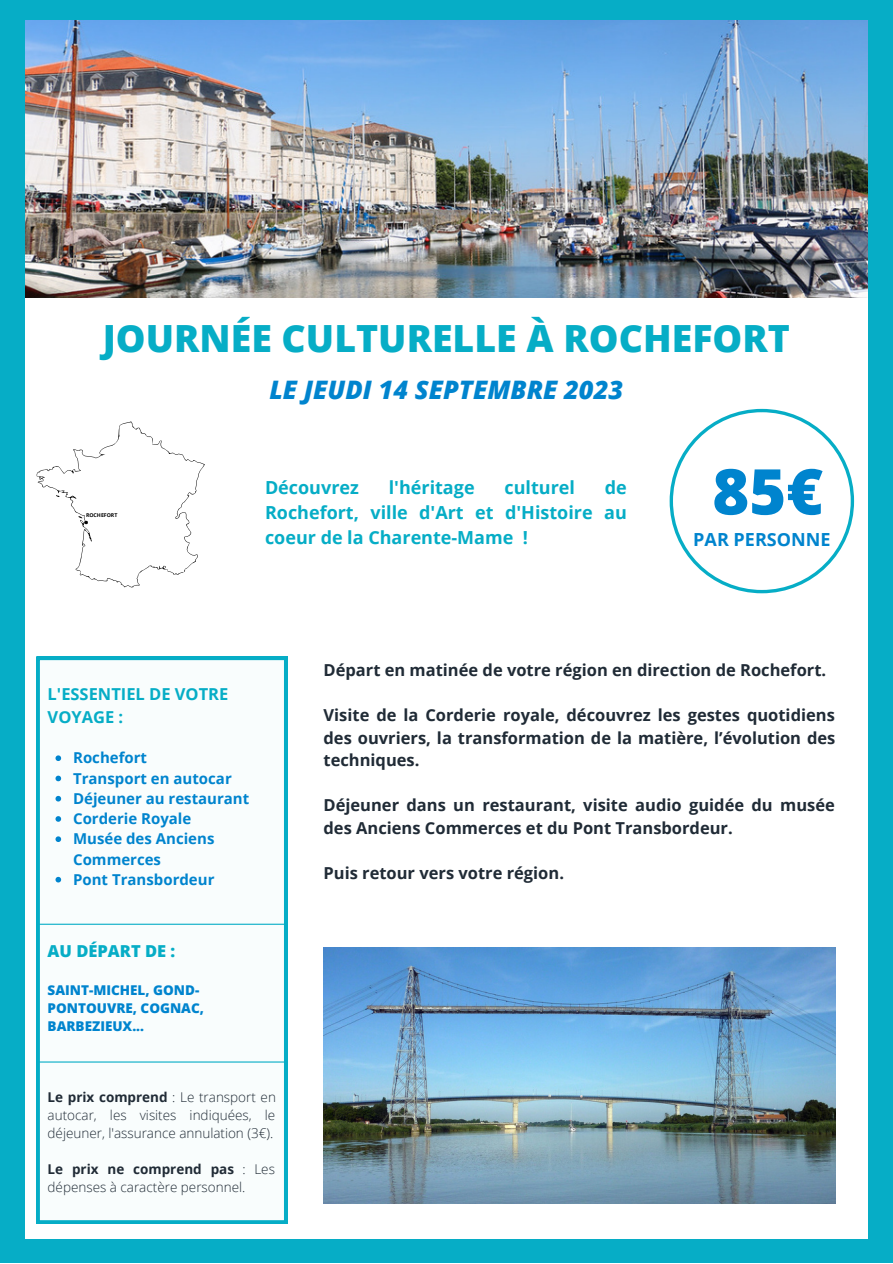
<style>
.page{position:relative;width:893px;height:1264px;background:#fff}
.page>*{position:absolute;margin:0;border:0;box-sizing:border-box;transform-origin:0 0}
.t1{font:800 63.15px "Open Sans";color:#0084ce}
.t2{font:800 37.5px "Open Sans";color:#06adc6}
.t3{font:italic 800 25.5px "Open Sans";color:#0084ce}
.t4{font:700 18px/24.8px "Open Sans";color:#06adc6;text-align:justify}
.t5{font:700 18px "Open Sans";color:#0084ce}
.t6{font:700 16.5px/22.5px "Open Sans";color:#202b36;text-align:justify}
.t7{font:700 16.5px/22.5px "Open Sans";color:#06adc6}
.t8{font:800 16.5px "Open Sans";color:#06adc6}
.t9{font:700 15px/20.2px "Open Sans";color:#0084ce}
.t10{font:300 13.5px/18px "Open Sans";color:#202b36;text-align:justify}
.t11{font:800 13.5px/18px "Open Sans";color:#0084ce}
.t12{font:700 5.25px "Open Sans";color:#000}
.s1{font-weight:700}
</style>
<div class="page">
<img style="left:25px;top:20px;width:843px;height:278px">
<svg style="left:669px;top:409px;width:185px;height:184px"></svg>
<img style="left:323px;top:947px;width:512px;height:255px">
<div style="left:0;top:0;width:25px;height:1262px;background:#06adc6"></div>
<div style="left:868px;top:0;width:24px;height:1262px;background:#06adc6"></div>
<div style="left:12px;top:0;width:868px;height:20px;background:#06adc6"></div>
<div style="left:12px;top:1238px;width:868px;height:24px;background:#06adc6"></div>
<svg style="left:37px;top:656px;width:250px;height:567px"></svg>
<svg style="left:55px;top:755px;width:6px;height:6px"></svg>
<svg style="left:55px;top:775px;width:6px;height:6px"></svg>
<svg style="left:55px;top:796px;width:6px;height:5px"></svg>
<svg style="left:55px;top:816px;width:6px;height:5px"></svg>
<svg style="left:55px;top:836px;width:6px;height:6px"></svg>
<svg style="left:55px;top:876px;width:6px;height:6px"></svg>
<hr style="left:37px;top:923px;width:250px;height:1px;background:#06adc6">
<hr style="left:37px;top:1061px;width:250px;height:1px;background:#06adc6">
<svg style="left:37px;top:421px;width:168px;height:167px"></svg>
<h2 class="t2" style="left:103px;top:311px;width:688px">JOURNÉE CULTURELLE À ROCHEFORT</h2>
<h3 class="t3" style="left:269px;top:371px;width:355px">LE JEUDI 14 SEPTEMBRE 2023</h3>
<p class="t12" style="left:86px;top:511px;width:33px">ROCHEFORT</p>
<p class="t4" style="left:265px;top:475px;width:95px">Découvrez</p>
<p class="t4" style="left:389px;top:475px;width:87px">l'héritage</p>
<p class="t4" style="left:504px;top:475px;width:72px">culturel</p>
<p class="t4" style="left:265px;top:475px;width:363px;text-indent:340px">de Rochefort, ville d'Art et d'Histoire au coeur de la Charente-Mame !</p>
<h1 class="t1" style="left:712px;top:447px;width:112px">85€</h1>
<p class="t5" style="left:693px;top:526px;width:139px">PAR PERSONNE</p>
<p class="t7" style="left:48px;top:682px;width:182px">L'ESSENTIEL DE VOTRE<br>VOYAGE :</p>
<p class="t9" style="left:73px;top:747px;width:178px">Rochefort<br>Transport en autocar<br>Déjeuner au restaurant<br>Corderie Royale<br>Musée des Anciens<br>Commerces<br>Pont Transbordeur</p>
<p class="t8" style="left:48px;top:939px;width:129px">AU DÉPART DE :</p>
<p class="t11" style="left:48px;top:981px;width:158px">SAINT-MICHEL, GOND-<br>PONTOUVRE, COGNAC,<br>BARBEZIEUX...</p>
<p class="t6" style="left:323px;top:658px;width:504px">Départ en matinée de votre région en direction de Rochefort.</p>
<p class="t6" style="left:323px;top:703px;width:513px">Visite de la Corderie royale, découvrez les gestes quotidiens des ouvriers, la transformation de la matière, l’évolution des techniques.</p>
<p class="t6" style="left:323px;top:793px;width:512px">Déjeuner dans un restaurant, visite audio guidée du musée des Anciens Commerces et du Pont Transbordeur.</p>
<p class="t6" style="left:323px;top:861px;width:242px">Puis retour vers votre région.</p>
<p class="t10" style="left:48px;top:1087px;width:230px"><span class="s1">Le prix comprend</span> : Le transport en autocar, les visites indiquées, le déjeuner, l'assurance annulation (3€).</p>
<p class="t10" style="left:48px;top:1159px;width:229px"><span class="s1">Le prix ne comprend pas</span> : Les dépenses à caractère personnel.</p>
</div>
